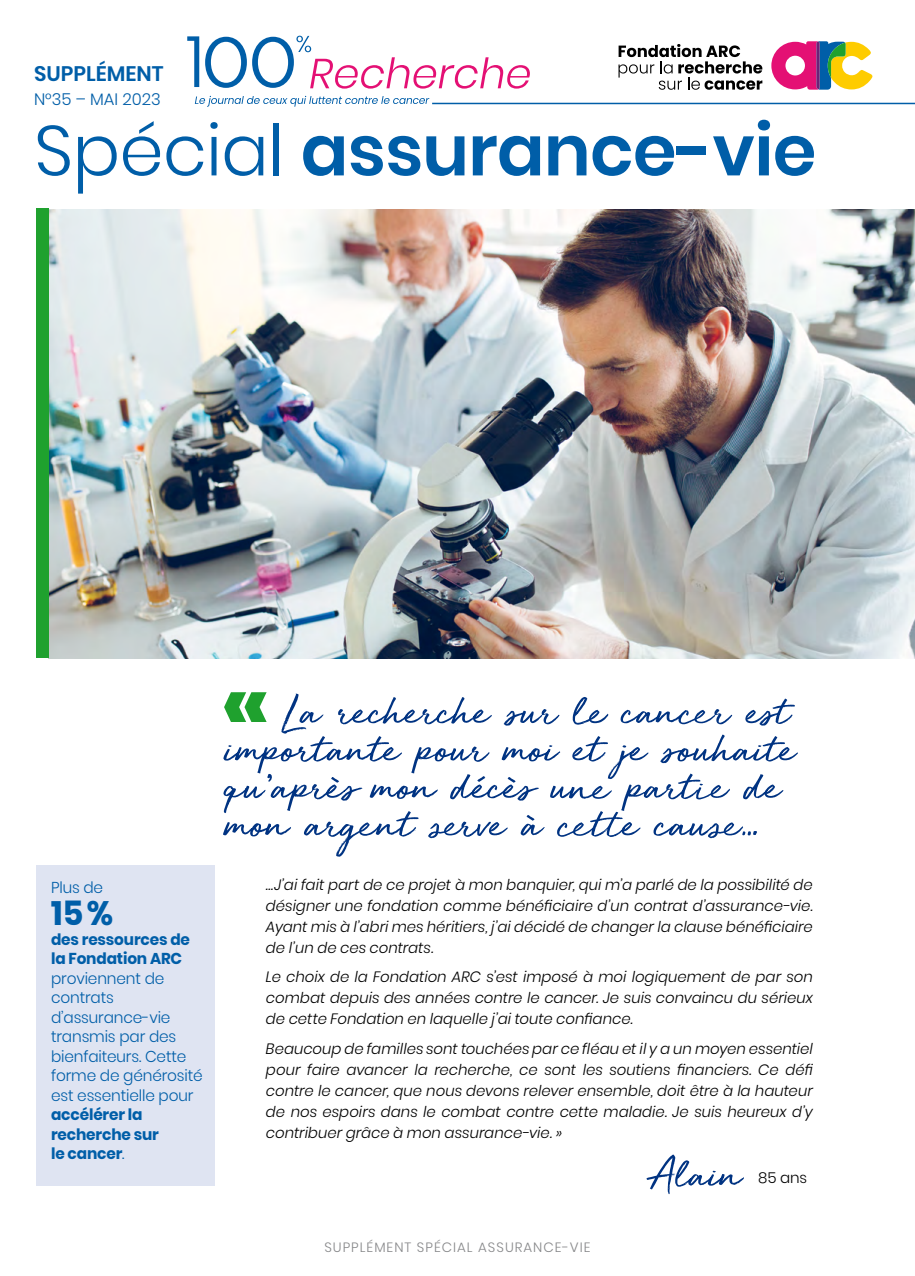
<style>
.page{position:relative;width:915px;height:1276px;background:#fff}
.page>*{position:absolute;margin:0;border:0;box-sizing:border-box;transform-origin:0 0}
.t1{font:600 70.5px "Poppins";letter-spacing:-.01em;color:#005ea8}
.t2{font:700 33.75px "Poppins";color:#005ea8}
.t3{font:600 21px "Poppins";color:#005ea8}
.t4{font:300 16.5px "Poppins";color:#005ea8}
.t5{font:300 15.75px/19.5px "Poppins";letter-spacing:-.01em;color:#005ea8}
.t6{font:700 15.75px/19.5px "Poppins";letter-spacing:-.01em;color:#005ea8}
.t7{font:italic 300 15px/21px "Poppins";color:#000;text-align:justify}
.t8{font:300 15px "Poppins";color:#000}
.t9{font:300 13.5px "Poppins";letter-spacing:.075em;color:#87888a}
.s1{font-weight:300}
</style>
<div class="page">
<img style="left:49px;top:209px;width:865px;height:449px">
<svg style="left:187px;top:36px;width:342px;height:53px"></svg>
<svg style="left:195px;top:96px;width:234px;height:11px"></svg>
<hr style="left:432px;top:103px;width:482px;height:1px;background:#005ea8">
<svg style="left:771px;top:41px;width:101px;height:49px"></svg>
<svg style="left:618px;top:44px;width:144px;height:46px"></svg>
<div style="left:36px;top:208px;width:13px;height:450px;background:#1fa12e"></div>
<svg style="left:646px;top:1154px;width:98px;height:40px"></svg>
<div style="left:36px;top:865px;width:179px;height:321px;background:#dfe4f2"></div>
<svg style="left:223px;top:692px;width:574px;height:164px"></svg>
<h3 class="t3" style="left:34px;top:61px;width:131px">SUPPLÉMENT</h3>
<p class="t4" style="left:34px;top:89px;width:128px">N°35 – MAI 2023</p>
<h1 class="t1" style="left:34px;top:110px;width:783px"><span class="s1">Spécial</span> assurance-vie</h1>
<p class="t5" style="left:51px;top:877px;width:54px">Plus de</p>
<h2 class="t2" style="left:51px;top:893px;width:64px">15%</h2>
<p class="t6" style="left:51px;top:929px;width:140px">des ressources de la Fondation ARC</p>
<p class="t5" style="left:51px;top:968px;width:153px">proviennent de contrats d’assurance-vie transmis par des bienfaiteurs. Cette forme de générosité est essentielle pour</p>
<p class="t6" style="left:51px;top:1105px;width:109px">accélérer la recherche sur le cancer<span class="s1">.</span></p>
<p class="t7" style="left:266px;top:874px;width:548px">…J’ai fait part de ce projet à mon banquier, qui m’a parlé de la possibilité de désigner une fondation comme bénéficiaire d’un contrat d’assurance-vie.<br>Ayant mis à l’abri mes héritiers, j’ai décidé de changer la clause bénéficiaire de l’un de ces contrats.</p>
<p class="t7" style="left:266px;top:966px;width:548px">Le choix de la Fondation ARC s’est imposé à moi logiquement de par son combat depuis des années contre le cancer. Je suis convaincu du sérieux de cette Fondation en laquelle j’ai toute confiance.</p>
<p class="t7" style="left:266px;top:1038px;width:548px">Beaucoup de familles sont touchées par ce fléau et il y a un moyen essentiel pour faire avancer la recherche, ce sont les soutiens financiers. Ce défi contre le cancer, que nous devons relever ensemble, doit être à la hauteur de nos espoirs dans le combat contre cette maladie. Je suis heureux d’y contribuer grâce à mon assurance-vie. »</p>
<p class="t9" style="left:324px;top:1239px;width:267px">SUPPLÉMENT SPÉCIAL ASSURANCE-VIE</p>
<p class="t8" style="left:758px;top:1169px;width:50px">85 ans</p>
</div>
